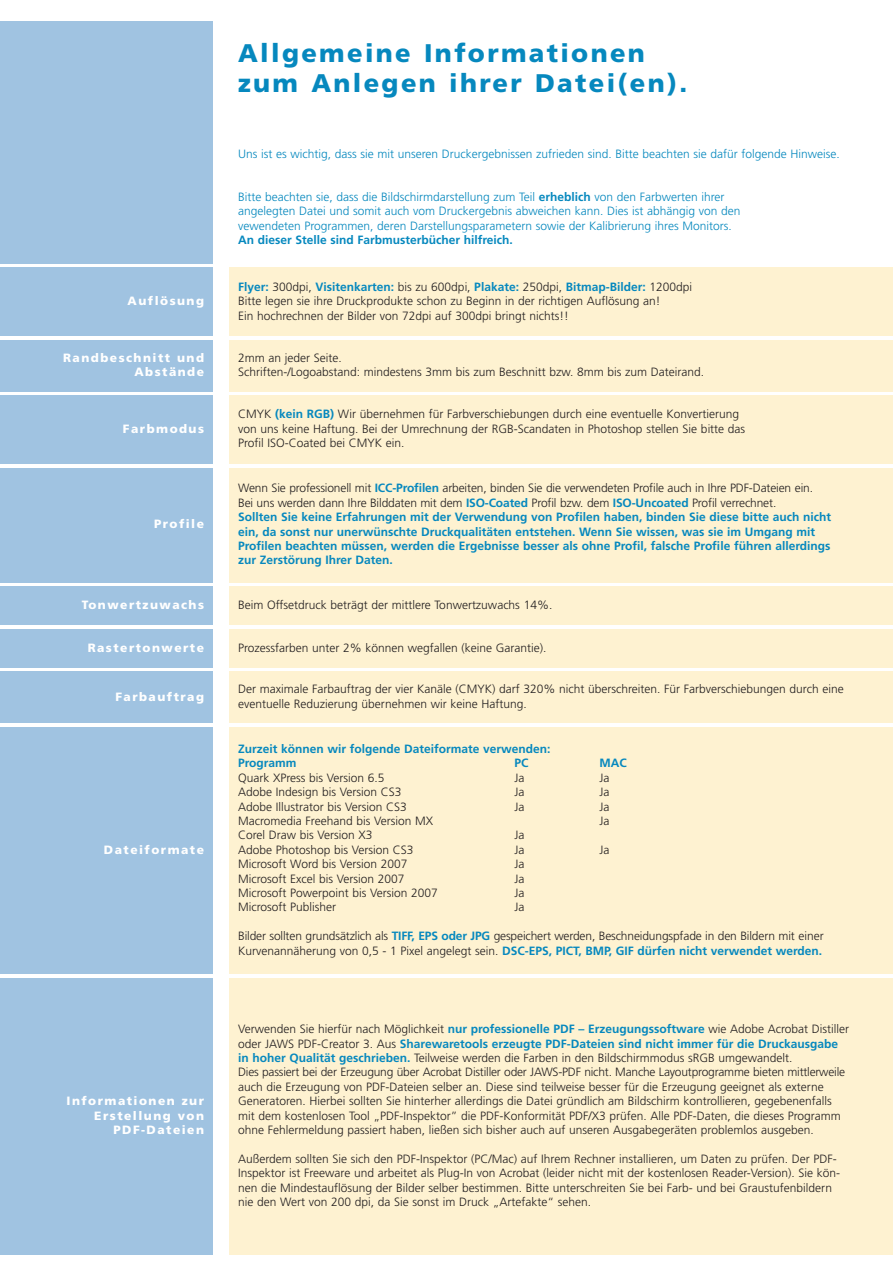
<style>
.page{position:relative;width:893px;height:1263px;background:#fff}
.page>*{position:absolute;margin:0;border:0;box-sizing:border-box;transform-origin:0 0}
.t1{font:900 25.5px/30.6px "Frutiger";letter-spacing:.09em;color:#0688be}
.t2{font:300 12px/14.4px "Frutiger";color:#231f20}
.t3{font:700 12px/14.4px "Frutiger";color:#0688be}
.t4{font:300 12px/14.4px "Frutiger";color:#0688be}
.t5{font:900 12px/14.4px "Frutiger";letter-spacing:.12em;color:#fff;text-align:right}
.s1{font-weight:700}
.s2{font-weight:700;color:#0688be}
.s3{font-weight:300;color:#231f20}
</style>
<div class="page">
<div style="left:0;top:268px;width:213px;height:68px;background:#a0c3e1"></div>
<div style="left:230px;top:268px;width:663px;height:68px;background:#fef2d1"></div>
<div style="left:230px;top:340px;width:663px;height:51px;background:#fef2d1"></div>
<div style="left:230px;top:395px;width:663px;height:68px;background:#fef2d1"></div>
<div style="left:230px;top:468px;width:663px;height:115px;background:#fef2d1"></div>
<div style="left:230px;top:587px;width:663px;height:38px;background:#fef2d1"></div>
<div style="left:230px;top:629px;width:663px;height:39px;background:#fef2d1"></div>
<div style="left:230px;top:672px;width:663px;height:51px;background:#fef2d1"></div>
<div style="left:230px;top:727px;width:663px;height:247px;background:#fef2d1"></div>
<div style="left:230px;top:978px;width:663px;height:276px;background:#fef2d1"></div>
<div style="left:0;top:340px;width:213px;height:51px;background:#a0c3e1"></div>
<div style="left:0;top:395px;width:213px;height:68px;background:#a0c3e1"></div>
<div style="left:0;top:468px;width:213px;height:115px;background:#a0c3e1"></div>
<div style="left:0;top:587px;width:213px;height:38px;background:#a0c3e1"></div>
<div style="left:0;top:629px;width:213px;height:39px;background:#a0c3e1"></div>
<div style="left:0;top:672px;width:213px;height:51px;background:#a0c3e1"></div>
<div style="left:0;top:727px;width:213px;height:247px;background:#a0c3e1"></div>
<div style="left:0;top:978px;width:213px;height:276px;background:#a0c3e1"></div>
<div style="left:0;top:21px;width:213px;height:243px;background:#a0c3e1"></div>
<p class="t5" style="left:128px;top:295px;width:78px">Auflösung</p>
<p class="t5" style="left:63px;top:351px;width:142px">Randbeschnitt und<br>Abstände</p>
<p class="t5" style="left:123px;top:422px;width:83px">Farbmodus</p>
<p class="t5" style="left:154px;top:518px;width:51px">Profile</p>
<p class="t5" style="left:82px;top:599px;width:124px">Tonwertzuwachs</p>
<p class="t5" style="left:88px;top:641px;width:118px">Rastertonwerte</p>
<p class="t5" style="left:115px;top:690px;width:90px">Farbauftrag</p>
<p class="t5" style="left:104px;top:843px;width:102px">Dateiformate</p>
<p class="t5" style="left:67px;top:1095px;width:139px">Informationen zur<br>Erstellung von<br>PDF-Dateien</p>
<h1 class="t1" style="left:238px;top:39px;width:451px">Allgemeine Informationen zum Anlegen ihrer Datei(en).</h1>
<p class="t4" style="left:238px;top:147px;width:603px">Uns ist es wichtig, dass sie mit unseren Druckergebnissen zufrieden sind. Bitte beachten sie dafür folgende Hinweise.</p>
<p class="t4" style="left:238px;top:191px;width:504px">Bitte beachten sie, dass die Bildschirmdarstellung zum Teil <span class="s1">erheblich</span> von den Farbwerten ihrer angelegten Datei und somit auch vom Druckergebnis abweichen kann. Dies ist abhängig von den vewendeten Programmen, deren Darstellungsparametern sowie der Kalibrierung ihres Monitors.</p>
<p class="t3" style="left:238px;top:234px;width:276px">An dieser Stelle sind Farbmusterbücher hilfreich.</p>
<p class="t2" style="left:238px;top:280px;width:455px"><span class="s2">Flyer:</span> 300dpi, <span class="s2">Visitenkarten:</span> bis zu 600dpi, <span class="s2">Plakate:</span> 250dpi, <span class="s2">Bitmap-Bilder:</span> 1200dpi<br>Bitte legen sie ihre Druckprodukte schon zu Beginn in der richtigen Auflösung an!<br>Ein hochrechnen der Bilder von 72dpi auf 300dpi bringt nichts!!</p>
<p class="t2" style="left:238px;top:351px;width:467px">2mm an jeder Seite.<br>Schriften-/Logoabstand: mindestens 3mm bis zum Beschnitt bzw. 8mm bis zum Dateirand.</p>
<p class="t2" style="left:238px;top:408px;width:509px">CMYK <span class="s2">(kein RGB)</span> Wir übernehmen für Farbverschiebungen durch eine eventuelle Konvertierung von uns keine Haftung. Bei der Umrechnung der RGB-Scandaten in Photoshop stellen Sie bitte das<br>Profil ISO-Coated bei CMYK ein.</p>
<p class="t3" style="left:238px;top:482px;width:594px"><span class="s3">Wenn Sie professionell mit</span> ICC-Profilen <span class="s3">arbeiten, binden Sie die verwendeten Profile auch in Ihre PDF-Dateien ein.<br>Bei uns werden dann Ihre Bilddaten mit dem</span> ISO-Coated <span class="s3">Profil bzw. dem</span> ISO-Uncoated <span class="s3">Profil verrechnet.<br></span>Sollten Sie keine Erfahrungen mit der Verwendung von Profilen haben, binden Sie diese bitte auch nicht ein, da sonst nur unerwünschte Druckqualitäten entstehen. Wenn Sie wissen, was sie im Umgang mit Profilen beachten müssen, werden die Ergebnisse besser als ohne Profil, falsche Profile führen allerdings zur Zerstörung Ihrer Daten.</p>
<p class="t2" style="left:238px;top:599px;width:316px">Beim Offsetdruck beträgt der mittlere Tonwertzuwachs 14%.</p>
<p class="t2" style="left:238px;top:641px;width:310px">Prozessfarben unter 2% können wegfallen (keine Garantie).</p>
<p class="t2" style="left:238px;top:683px;width:607px">Der maximale Farbauftrag der vier Kanäle (CMYK) darf 320% nicht überschreiten. Für Farbverschiebungen durch eine eventuelle Reduzierung übernehmen wir keine Haftung.</p>
<p class="t3" style="left:238px;top:742px;width:314px">Zurzeit können wir folgende Dateiformate verwenden:<br>Programm</p>
<p class="t3" style="left:514px;top:757px;width:16px">PC</p>
<p class="t3" style="left:600px;top:757px;width:29px">MAC</p>
<p class="t2" style="left:238px;top:771px;width:148px">Quark XPress bis Version 6.5</p>
<p class="t2" style="left:514px;top:771px;width:11px">Ja</p>
<p class="t2" style="left:600px;top:771px;width:11px">Ja</p>
<p class="t2" style="left:238px;top:786px;width:165px">Adobe Indesign bis Version CS3</p>
<p class="t2" style="left:514px;top:786px;width:11px">Ja</p>
<p class="t2" style="left:600px;top:786px;width:11px">Ja</p>
<p class="t2" style="left:238px;top:800px;width:170px">Adobe Illustrator bis Version CS3</p>
<p class="t2" style="left:514px;top:800px;width:11px">Ja</p>
<p class="t2" style="left:600px;top:800px;width:11px">Ja</p>
<p class="t2" style="left:238px;top:814px;width:196px">Macromedia Freehand bis Version MX</p>
<p class="t2" style="left:600px;top:814px;width:11px">Ja</p>
<p class="t2" style="left:238px;top:829px;width:136px">Corel Draw bis Version X3</p>
<p class="t2" style="left:514px;top:829px;width:11px">Ja</p>
<p class="t2" style="left:238px;top:843px;width:177px">Adobe Photoshop bis Version CS3</p>
<p class="t2" style="left:514px;top:843px;width:11px">Ja</p>
<p class="t2" style="left:600px;top:843px;width:11px">Ja</p>
<p class="t2" style="left:238px;top:858px;width:171px">Microsoft Word bis Version 2007</p>
<p class="t2" style="left:515px;top:858px;width:11px">Ja</p>
<p class="t2" style="left:238px;top:872px;width:168px">Microsoft Excel bis Version 2007</p>
<p class="t2" style="left:514px;top:872px;width:11px">Ja</p>
<p class="t2" style="left:238px;top:886px;width:201px">Microsoft Powerpoint bis Version 2007</p>
<p class="t2" style="left:515px;top:886px;width:11px">Ja</p>
<p class="t2" style="left:238px;top:901px;width:100px">Microsoft Publisher</p>
<p class="t2" style="left:514px;top:901px;width:11px">Ja</p>
<p class="t2" style="left:238px;top:930px;width:587px">Bilder sollten grundsätzlich als <span class="s2">TIFF, EPS oder JPG</span> gespeichert werden, Beschneidungspfade in den Bildern mit einer<br>Kurvenannäherung von 0,5 - 1 Pixel angelegt sein. <span class="s2">DSC-EPS, PICT, BMP, GIF dürfen nicht verwendet werden.</span></p>
<p class="t2" style="left:238px;top:1023px;width:612px">Verwenden Sie hierfür nach Möglichkeit <span class="s2">nur professionelle PDF – Erzeugungssoftware</span> wie Adobe Acrobat Distiller oder JAWS PDF-Creator 3. Aus <span class="s2">Sharewaretools erzeugte PDF-Dateien sind nicht immer für die Druckausgabe in hoher Qualität geschrieben.</span> Teilweise werden die Farben in den Bildschirmmodus sRGB umgewandelt.<br>Dies passiert bei der Erzeugung über Acrobat Distiller oder JAWS-PDF nicht. Manche Layoutprogramme bieten mittlerweile auch die Erzeugung von PDF-Dateien selber an. Diese sind teilweise besser für die Erzeugung geeignet als externe Generatoren. Hierbei sollten Sie hinterher allerdings die Datei gründlich am Bildschirm kontrollieren, gegebenenfalls mit dem kostenlosen Tool „PDF-Inspektor” die PDF-Konformität PDF/X3 prüfen. Alle PDF-Daten, die dieses Programm ohne Fehlermeldung passiert haben, ließen sich bisher auch auf unseren Ausgabegeräten problemlos ausgeben.</p>
<p class="t2" style="left:238px;top:1152px;width:603px">Außerdem sollten Sie sich den PDF-Inspektor (PC/Mac) auf Ihrem Rechner installieren, um Daten zu prüfen. Der PDF-Inspektor ist Freeware und arbeitet als Plug-In von Acrobat (leider nicht mit der kostenlosen Reader-Version). Sie kön&shy;nen die Mindestauflösung der Bilder selber bestimmen. Bitte unterschreiten Sie bei Farb- und bei Graustufenbildern nie den Wert von 200 dpi, da Sie sonst im Druck „Artefakte“ sehen.</p>
</div>
